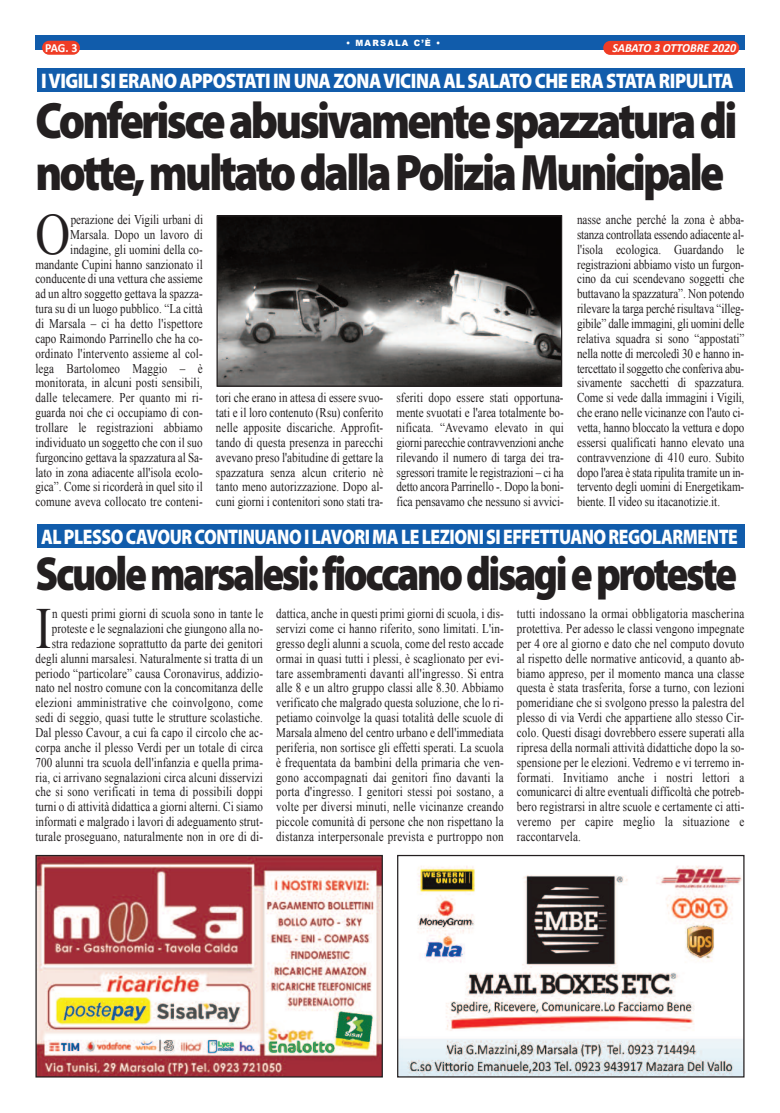
<style>
.page{position:relative;width:780px;height:1113px;background:#fff}
.page>*{position:absolute;margin:0;border:0;box-sizing:border-box;transform-origin:0 0}
.t1{font:58.25px "Times New Roman";color:#231f20;scale:.83 1}
.t2{font:900 51.5px/51.6px "Myriad Pro";letter-spacing:-.06em;color:#231f20;scale:.87 1}
.t3{font:900 48px "Myriad Pro";letter-spacing:-.06em;color:#231f20;scale:.85 1}
.t4{font:900 21.12px "Myriad Pro";letter-spacing:-.025em;color:#fff;scale:.83 1}
.t5{font:900 21.12px "Myriad Pro";letter-spacing:-.025em;color:#fff;scale:.87 1}
.t6{font:13.38px/14.9px "Times New Roman";letter-spacing:.01em;color:#231f20;text-align:justify;scale:.83 1}
.t7{font:italic 700 12.38px "Calibri";color:#fff;scale:.96 1}
.t8{font:700 12.38px "Calibri";color:#fff;scale:.96 1}
.t9{font:900 8.62px "Arial";letter-spacing:.15em;color:#fff;scale:.96 1}
</style>
<div class="page">
<div style="left:35px;top:35px;width:709px;height:14px;background:#115cab"></div>
<div style="left:42px;top:41px;width:38px;height:14px;background:#ef3c25;border-radius:7px"></div>
<div style="left:603px;top:41px;width:136px;height:14px;background:#ef3c25;border-radius:7px"></div>
<div style="left:37px;top:68px;width:707px;height:24px;background:#115cab"></div>
<div style="left:37px;top:524px;width:707px;height:24px;background:#115cab"></div>
<img style="left:37px;top:857px;width:344px;height:218px">
<div style="left:35px;top:855px;width:348px;height:222px;border:1px solid #231f20"></div>
<img style="left:399px;top:866px;width:343px;height:209px">
<div style="left:397px;top:855px;width:347px;height:222px;border:1px solid #231f20"></div>
<img style="left:218px;top:217px;width:342px;height:168px">
<div style="left:216px;top:215px;width:346px;height:172px;border:1px solid #231f20"></div>
<p class="t9" style="left:346px;top:37px;width:100px">• MARSALA C’È •</p>
<p class="t8" style="left:45px;top:43px;width:35px">PAG. 3</p>
<p class="t7" style="left:612px;top:42px;width:130px">SABATO 3 OTTOBRE 2020</p>
<h3 class="t5" style="left:41px;top:73px;width:797px">IVIGILISIERANOAPPOSTATIINUNAzONAVICINAALSALATOCHEERASTATARIPULITA</h3>
<h2 class="t2" style="left:35px;top:99px;width:808px">Conferisceabusivamentespazzaturadi notte,multatodallaPoliziaMunicipale</h2>
<h1 class="t1" style="left:35px;top:202px;width:43px">O</h1>
<p class="t6" style="left:35px;top:212px;width:204px;text-align:right">perazione dei Vigili urbani di Marsala. Dopo un lavoro di indagine, gli uomini della co&shy;mandante Cupini hanno sanzionato il conducente di una vettura che assieme ad un altro soggetto gettava la spazza&shy;tura su di un luogo pubblico. “La città di Marsala – ci ha detto l'ispettore capo Raimondo Parrinello che ha co&shy;ordinato l'intervento assieme al col&shy;lega Bartolomeo Maggio – è monitorata, in alcuni posti sensibili, dalle telecamere. Per quanto mi ri&shy;guarda noi che ci occupiamo di con&shy;trollare le registrazioni abbiamo individuato un soggetto che con il suo furgoncino gettava la spazzatura al Sa&shy;lato in zona adiacente all'isola ecolo&shy;gica”. Come si ricorderà in quel sito il comune aveva collocato tre conteni-</p>
<p class="t6" style="left:216px;top:390px;width:203px">tori che erano in attesa di essere svuo&shy;tati e il loro contenuto (Rsu) conferito nelle apposite discariche. Approfit&shy;tando di questa presenza in parecchi avevano preso l'abitudine di gettare la spazzatura senza alcun criterio nè tanto meno autorizzazione. Dopo al&shy;cuni giorni i contenitori sono stati tra-</p>
<p class="t6" style="left:396px;top:390px;width:203px">sferiti dopo essere stati opportuna&shy;mente svuotati e l'area totalmente bo&shy;nificata. “Avevamo elevato in qui giorni parecchie contravvenzioni anche rilevando il numero di targa dei tra&shy;sgressori tramite le registrazioni – ci ha detto ancora Parrinello -. Dopo la boni&shy;fica pensavamo che nessuno si avvici-</p>
<p class="t6" style="left:577px;top:212px;width:203px">nasse anche perché la zona è abba&shy;stanza controllata essendo adiacente al&shy;l'isola ecologica. Guardando le registrazioni abbiamo visto un furgon&shy;cino da cui scendevano soggetti che buttavano la spazzatura”. Non potendo rilevare la targa perché risultava “illeg&shy;gibile” dalle immagini, gli uomini delle relativa squadra si sono “appostati” nella notte di mercoledì 30 e hanno in&shy;tercettato il soggetto che conferiva abu&shy;sivamente sacchetti di spazzatura.<br>Come si vede dalla immagini i Vigili, che erano nelle vicinanze con l'auto ci&shy;vetta, hanno bloccato la vettura e dopo essersi qualificati hanno elevato una contravvenzione di 410 euro. Subito dopo l'area è stata ripulita tramite un in&shy;tervento degli uomini di Energetikam&shy;biente. Il video su itacanotizie.it.</p>
<h3 class="t4" style="left:41px;top:529px;width:840px">ALPLESSOCAVOURCONTINUANOILAVORIMALELEzIONISIEFFETTUANOREGOLARMENTE</h3>
<h3 class="t3" style="left:35px;top:556px;width:826px">Scuolemarsalesi:fioccanodisagieproteste</h3>
<p class="t6" style="left:35px;top:606px;width:276px;text-align:right">n questi primi giorni di scuola sono in tante le proteste e le segnalazioni che giungono alla no&shy;stra redazione soprattutto da parte dei genitori degli alunni marsalesi. Naturalmente si tratta di un periodo “particolare” causa Coronavirus, addizio&shy;nato nel nostro comune con la concomitanza delle elezioni amministrative che coinvolgono, come sedi di seggio, quasi tutte le strutture scolastiche.<br>Dal plesso Cavour, a cui fa capo il circolo che ac&shy;corpa anche il plesso Verdi per un totale di circa 700 alunni tra scuola dell'infanzia e quella prima&shy;ria, ci arrivano segnalazioni circa alcuni disservizi che si sono verificati in tema di possibili doppi turni o di attività didattica a giorni alterni. Ci siamo informati e malgrado i lavori di adeguamento strut&shy;turale proseguano, naturalmente non in ore di di-</p>
<p class="t6" style="left:276px;top:606px;width:276px">dattica, anche in questi primi giorni di scuola, i dis&shy;servizi come ci hanno riferito, sono limitati. L'in&shy;gresso degli alunni a scuola, come del resto accade ormai in quasi tutti i plessi, è scaglionato per evi&shy;tare assembramenti davanti all'ingresso. Si entra alle 8 e un altro gruppo classi alle 8.30. Abbiamo verificato che malgrado questa soluzione, che lo ri&shy;petiamo coinvolge la quasi totalità delle scuole di Marsala almeno del centro urbano e dell'immediata periferia, non sortisce gli effetti sperati. La scuola è frequentata da bambini della primaria che ven&shy;gono accompagnati dai genitori fino davanti la porta d'ingresso. I genitori stessi poi sostano, a volte per diversi minuti, nelle vicinanze creando piccole comunità di persone che non rispettano la distanza interpersonale prevista e purtroppo non</p>
<p class="t6" style="left:517px;top:606px;width:276px">tutti indossano la ormai obbligatoria mascherina protettiva. Per adesso le classi vengono impegnate per 4 ore al giorno e dato che nel computo dovuto al rispetto delle normative anticovid, a quanto ab&shy;biamo appreso, per il momento manca una classe questa è stata trasferita, forse a turno, con lezioni pomeridiane che si svolgono presso la palestra del plesso di via Verdi che appartiene allo stesso Cir&shy;colo. Questi disagi dovrebbero essere superati alla ripresa della normali attività didattiche dopo la so&shy;spensione per le elezioni. Vedremo e vi terremo in&shy;formati. Invitiamo anche i nostri lettori a comunicarci di altre eventuali difficoltà che potreb&shy;bero registrarsi in altre scuole e certamente ci atti&shy;veremo per capire meglio la situazione e raccontarvela.</p>
<h1 class="t1" style="left:35px;top:596px;width:21px">I</h1>
</div>
